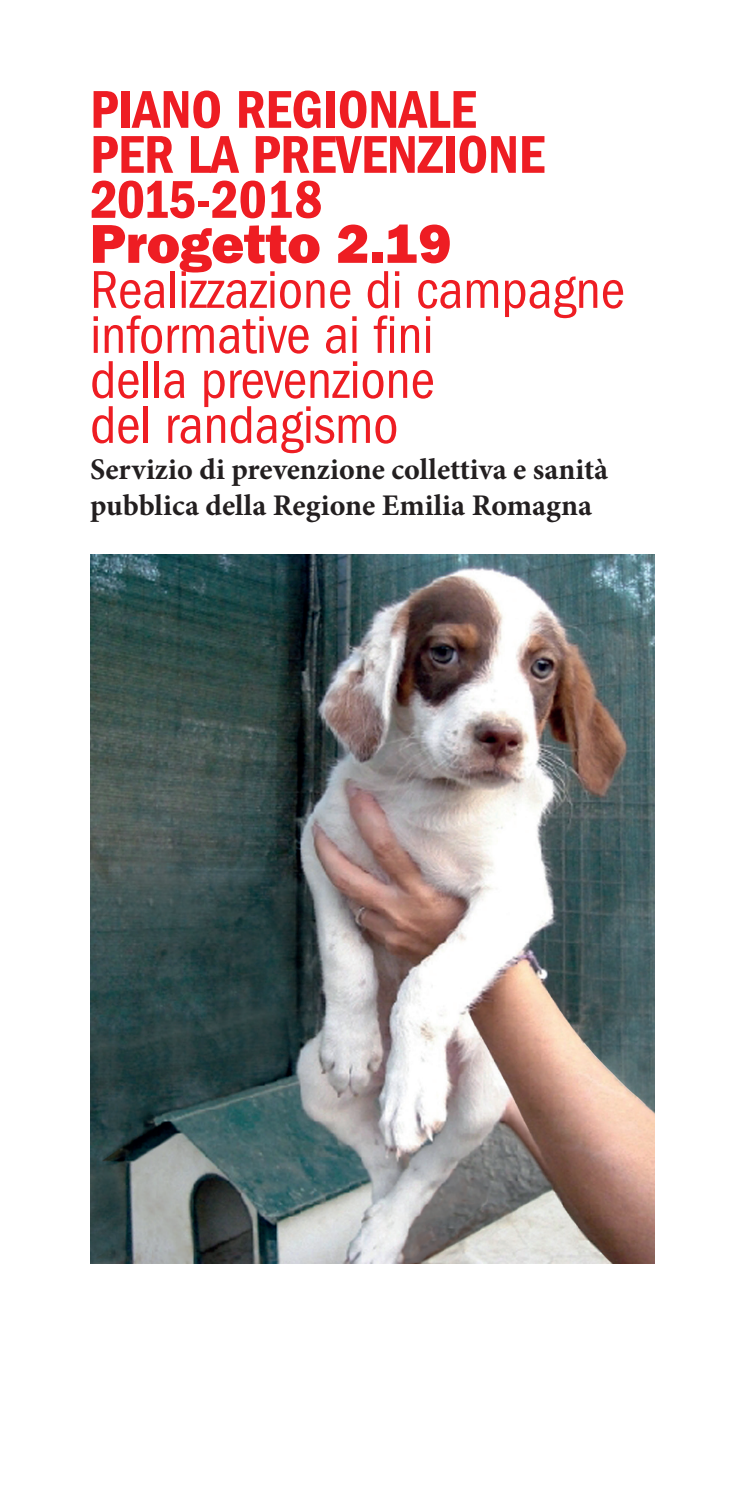
<style>
.page{position:relative;width:745px;height:1489px;background:#fff}
.page>*{position:absolute;margin:0;border:0;box-sizing:border-box;transform-origin:0 0}
.t1{font:condensed 55px/45px "ITC Franklin Gothic Std";letter-spacing:-.005em;color:#ee1d23}
.t2{font:55px/45px "ITC Franklin Gothic Std Dm Cd";letter-spacing:-.005em;color:#ee1d23}
.t3{font:55px "ITC Franklin Gothic Std Hvy";letter-spacing:-.005em;color:#ee1d23}
.t4{font:700 30px/36px "Minion Pro";color:#231f20}
</style>
<div class="page">
<img style="left:90px;top:555px;width:564px;height:708px">
<h1 class="t2" style="left:90px;top:87px;width:456px">PIANO REGIONALE<br>PER LA PREVENZIONE<br>2015-2018</h1>
<h1 class="t3" style="left:90px;top:211px;width:362px">Progetto 2.19</h1>
<h1 class="t1" style="left:90px;top:268px;width:536px">Realizzazione di campagne informative ai fini<br>della prevenzione<br>del randagismo</h1>
<p class="t4" style="left:90px;top:451px;width:519px">Servizio di prevenzione collettiva e sanità pubblica della Regione Emilia Romagna</p>
</div>
